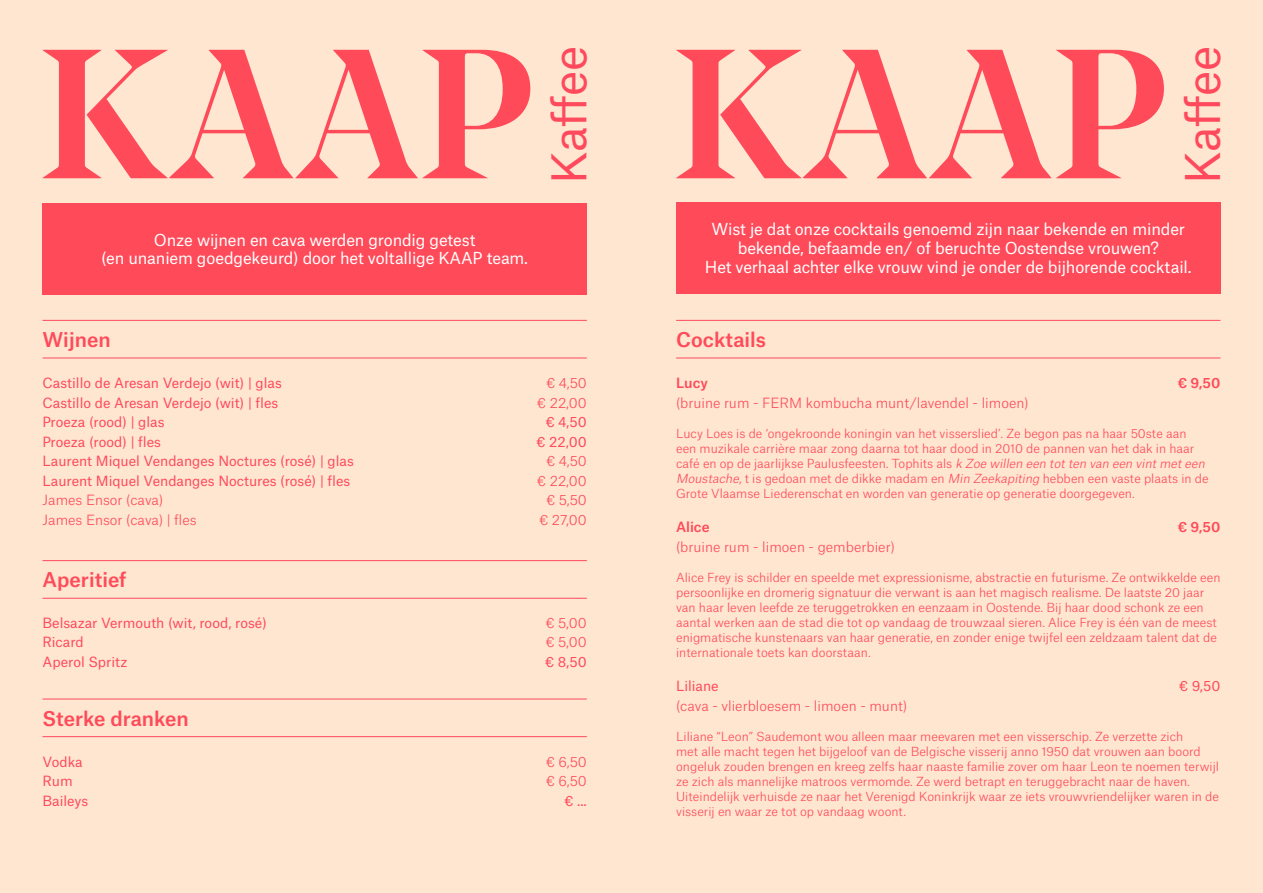
<style>
.page{position:relative;width:1263px;height:893px;background:#fee6d0}
.page>*{position:absolute;margin:0;border:0;box-sizing:border-box;transform-origin:0 0}
.t1{font:45.75px "Atlas Grotesk";letter-spacing:-.01em;color:#ff495c}
.t2{font:500 19.5px "Atlas Grotesk";color:#ff4a59}
.t3{font:15.9px/18.6px "Atlas Grotesk";letter-spacing:-.01em;color:#fff;text-align:center}
.t4{font:13.5px "Atlas Grotesk";color:#ff495c}
.t5{font:300 13.5px "Atlas Grotesk";color:#ff4a59}
.t6{font:500 13.5px "Atlas Grotesk";color:#ff4a59}
.t7{font:13.5px "Atlas Grotesk";color:#ff4a59}
.t8{font:300 12px/15px "Atlas Grotesk";color:#ff4a59}
.s1{font-style:italic}
</style>
<div class="page">
<svg style="left:43px;top:50px;width:487px;height:128px"></svg>
<hr style="left:43px;top:358px;width:544px;height:1px;background:#ff495c">
<hr style="left:43px;top:320px;width:544px;height:1px;background:#ff495c">
<hr style="left:43px;top:598px;width:544px;height:1px;background:#ff495c">
<hr style="left:43px;top:560px;width:544px;height:1px;background:#ff495c">
<hr style="left:43px;top:736px;width:544px;height:1px;background:#ff495c">
<hr style="left:43px;top:699px;width:544px;height:1px;background:#ff495c">
<hr style="left:676px;top:358px;width:544px;height:1px;background:#ff495c">
<hr style="left:676px;top:320px;width:544px;height:1px;background:#ff495c">
<svg style="left:676px;top:50px;width:488px;height:128px"></svg>
<div style="left:676px;top:202px;width:544px;height:91px;background:#ff4a59"></div>
<div style="left:43px;top:203px;width:544px;height:91px;background:#ff4a59"></div>
<p class="t3" style="left:154px;top:229px;width:323px">Onze wijnen en cava werden grondig getest</p>
<p class="t3" style="left:101px;top:247px;width:428px">(en unaniem goedgekeurd) door het voltallige KAAP team.</p>
<p class="t1" style="left:532px;top:184px;width:139px;rotate:-90deg">Kaffee</p>
<p class="t2" style="left:43px;top:324px;width:70px">Wijnen</p>
<p class="t4" style="left:43px;top:372px;width:241px">Castillo de Aresan Verdejo (wit) | glas</p>
<p class="t5" style="left:546px;top:372px;width:42px">€ 4,50</p>
<p class="t4" style="left:43px;top:392px;width:237px">Castillo de Aresan Verdejo (wit) | fles</p>
<p class="t5" style="left:537px;top:392px;width:51px">€ 22,00</p>
<p class="t4" style="left:43px;top:411px;width:123px">Proeza (rood) | glas</p>
<p class="t4" style="left:546px;top:411px;width:43px">€ 4,50</p>
<p class="t4" style="left:43px;top:431px;width:120px">Proeza (rood) | fles</p>
<p class="t4" style="left:536px;top:431px;width:52px">€ 22,00</p>
<p class="t4" style="left:43px;top:450px;width:313px">Laurent Miquel Vendanges Noctures (rosé) | glas</p>
<p class="t5" style="left:546px;top:450px;width:42px">€ 4,50</p>
<p class="t4" style="left:43px;top:470px;width:309px">Laurent Miquel Vendanges Noctures (rosé) | fles</p>
<p class="t5" style="left:537px;top:470px;width:51px">€ 22,00</p>
<p class="t5" style="left:43px;top:489px;width:122px">James Ensor (cava)</p>
<p class="t5" style="left:546px;top:489px;width:42px">€ 5,50</p>
<p class="t5" style="left:43px;top:509px;width:155px">James Ensor (cava) | fles</p>
<p class="t5" style="left:539px;top:509px;width:49px">€ 27,00</p>
<p class="t2" style="left:43px;top:563px;width:85px">Aperitief</p>
<p class="t4" style="left:43px;top:611px;width:226px">Belsazar Vermouth (wit, rood, rosé)</p>
<p class="t5" style="left:546px;top:612px;width:43px">€ 5,00</p>
<p class="t4" style="left:43px;top:631px;width:43px">Ricard</p>
<p class="t5" style="left:546px;top:631px;width:43px">€ 5,00</p>
<p class="t4" style="left:43px;top:650px;width:86px">Aperol Spritz</p>
<p class="t4" style="left:545px;top:650px;width:43px">€ 8,50</p>
<p class="t2" style="left:43px;top:703px;width:148px">Sterke dranken</p>
<p class="t4" style="left:43px;top:751px;width:42px">Vodka</p>
<p class="t5" style="left:546px;top:751px;width:42px">€ 6,50</p>
<p class="t4" style="left:43px;top:770px;width:32px">Rum</p>
<p class="t5" style="left:546px;top:770px;width:42px">€ 6,50</p>
<p class="t4" style="left:43px;top:790px;width:47px">Baileys</p>
<p class="t4" style="left:564px;top:790px;width:24px">€ ...</p>
<p class="t1" style="left:1166px;top:184px;width:139px;rotate:-90deg">Kaffee</p>
<p class="t3" style="left:711px;top:218px;width:475px">Wist je dat onze cocktails genoemd zijn naar bekende en minder bekende, befaamde en/ of beruchte Oostendse vrouwen?</p>
<p class="t3" style="left:705px;top:256px;width:488px">Het verhaal achter elke vrouw vind je onder de bijhorende cocktail.</p>
<p class="t2" style="left:676px;top:324px;width:91px">Cocktails</p>
<p class="t6" style="left:676px;top:372px;width:33px">Lucy</p>
<p class="t6" style="left:1178px;top:372px;width:44px">€ 9,50</p>
<p class="t5" style="left:676px;top:392px;width:354px">(bruine rum - FERM kombucha munt/lavendel - limoen)</p>
<p class="t8" style="left:676px;top:424px;width:534px">Lucy Loes is de ‘ongekroonde koningin van het visserslied’. Ze begon pas na haar 50ste aan een muzikale carrière maar zong daarna tot haar dood in 2010 de pannen van het dak in haar café en op de jaarlijkse Paulusfeesten. Tophits als <span class="s1">k Zoe willen een totten van een vintmeteen Moustache</span>, t is gedoan met de dikke madam en <span class="s1">Min Zeekapiting</span> hebben een vaste plaats in de Grote Vlaamse Liederenschat en worden van generatie op generatie doorgegeven.</p>
<p class="t6" style="left:676px;top:516px;width:35px">Alice</p>
<p class="t6" style="left:1178px;top:516px;width:44px">€ 9,50</p>
<p class="t5" style="left:676px;top:536px;width:220px">(bruine rum - limoen - gemberbier)</p>
<p class="t8" style="left:676px;top:568px;width:546px">Alice Frey is schilder en speelde met expressionisme, abstractie en futurisme. Ze ontwikkelde een persoonlijke en dromerig signatuur die verwant is aan het magisch realisme. De laatste 20 jaar van haar leven leefde ze teruggetrokken en eenzaam in Oostende. Bij haar dood schonk ze een aantal werken aan de stad die tot op vandaag de trouwzaal sieren. Alice Frey is één van de meest enigmatische kunstenaars van haar generatie, en zonder enige twijfel een zeldzaam talent dat de internationale toets kan doorstaan.</p>
<p class="t7" style="left:676px;top:675px;width:44px">Liliane</p>
<p class="t7" style="left:1179px;top:675px;width:43px">€ 9,50</p>
<p class="t5" style="left:676px;top:695px;width:233px">(cava - vlierbloesem - limoen - munt)</p>
<p class="t8" style="left:676px;top:727px;width:544px">Liliane “Leon” Saudemont wou alleen maar meevaren met een visserschip. Ze verzette zich<br>met alle macht tegen het bijgeloof van de Belgische visserij anno 1950 dat vrouwen aan boord ongeluk zouden brengen en kreeg zelfs haar naaste familie zover om haar Leon te noemen terwijl ze zich als mannelijke matroos vermomde. Ze werd betrapt en teruggebracht naar de haven.<br>Uiteindelijk verhuisde ze naar het Verenigd Koninkrijk waar ze iets vrouwvriendelijker waren in de visserij en waar ze tot op vandaag woont.</p>
</div>
